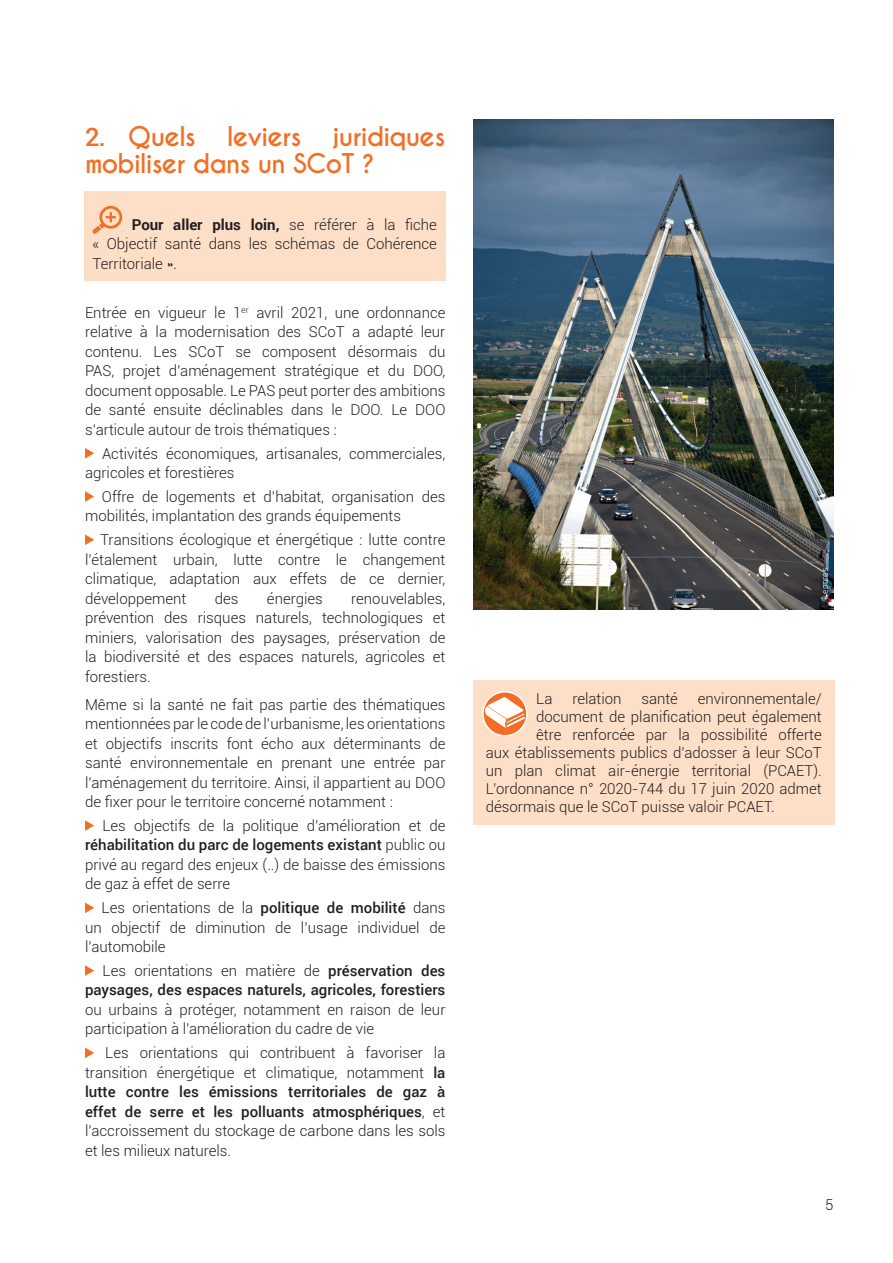
<style>
.page{position:relative;width:893px;height:1263px;background:#fff}
.page>*{position:absolute;margin:0;border:0;box-sizing:border-box;transform-origin:0 0}
.t1{font:700 25.5px/27px "Caviar Dreams";letter-spacing:-.03em;color:#f36e23}
.t2{font:300 15px/19.5px "Roboto";color:#231f20;text-align:justify}
.t3{font:500 15px/19.5px "Roboto";color:#231f20;text-align:right}
.t4{font:300 9px "Titillium";color:#fff}
.s1{font-family:"Roboto";font-weight:500}
.s2{font-weight:700}
.s3{font-weight:500}
.s4{font-weight:300}
</style>
<div class="page">
<svg style="left:85px;top:448px;width:9px;height:11px"></svg>
<svg style="left:85px;top:491px;width:9px;height:11px"></svg>
<svg style="left:85px;top:534px;width:9px;height:11px"></svg>
<svg style="left:85px;top:820px;width:9px;height:11px"></svg>
<svg style="left:85px;top:902px;width:9px;height:11px"></svg>
<svg style="left:85px;top:965px;width:9px;height:11px"></svg>
<svg style="left:85px;top:1047px;width:9px;height:11px"></svg>
<div style="left:473px;top:680px;width:361px;height:145px;background:#fddec7"></div>
<svg style="left:485px;top:692px;width:40px;height:42px"></svg>
<svg style="left:507px;top:714px;width:17px;height:9px"></svg>
<div style="left:482px;top:691px;width:46px;height:45px;border:2px solid #fff;border-radius:50%"></div>
<div style="left:84px;top:191px;width:361px;height:90px;background:#fddec7"></div>
<div style="left:99px;top:206px;width:23px;height:23px;border:3px solid #f36e21;border-radius:50%"></div>
<svg style="left:92px;top:212px;width:24px;height:22px"></svg>
<img style="left:473px;top:119px;width:360px;height:490px">
<h1 class="t1" style="left:85px;top:123px;width:362px"><span class="s1">2.</span> Quels leviers juridiques mobiliser dans un SCoT ?</h1>
<p class="t2" style="left:92px;top:214px;width:346px;text-indent:39px"><span class="s2">Pour aller plus loin,</span> se référer à la fiche « Objectif santé dans les schémas de Cohérence Territoriale ».</p>
<p class="t2" style="left:85px;top:302px;width:362px">Entrée en vigueur le 1<sup>er</sup> avril 2021, une ordonnance relative à la modernisation des SCoT a adapté leur contenu. Les SCoT se composent désormais du PAS, projet d’aménagement stratégique et du DOO, document opposable. Le PAS peut porter des ambitions de santé ensuite déclinables dans le DOO. Le DOO s’articule autour de trois thématiques :</p>
<p class="t2" style="left:85px;top:443px;width:362px;text-indent:17px">Activités économiques, artisanales, commerciales, agricoles et forestières</p>
<p class="t2" style="left:85px;top:486px;width:362px;text-indent:17px">Offre de logements et d’habitat, organisation des mobilités, implantation des grands équipements</p>
<p class="t2" style="left:85px;top:529px;width:362px;text-indent:15px">Transitions écologique et énergétique : lutte contre l’étalement urbain, lutte contre le changement climatique, adaptation aux effets de ce dernier, développement</p>
<p class="t2" style="left:85px;top:588px;width:362px;text-indent:266px">renouvelables, prévention des risques naturels, technologiques et miniers, valorisation des paysages, préservation de la biodiversité et des espaces naturels, agricoles et forestiers.</p>
<p class="t2" style="left:85px;top:694px;width:362px">Même si la santé ne fait pas partie des thématiques mentionnées par le code de l’urbanisme, les orientations et objectifs inscrits font écho aux déterminants de santé environnementale en prenant une entrée par l’aménagement du territoire. Ainsi, il appartient au DOO de fixer pour le territoire concerné notamment :</p>
<p class="t2" style="left:85px;top:815px;width:362px;text-indent:17px">Les objectifs de la politique d’amélioration et de <span class="s3">réhabilitation du parc de logements existant</span> public ou privé au regard des enjeux (..) de baisse des émissions de gaz à effet de serre</p>
<p class="t2" style="left:85px;top:897px;width:362px;text-indent:17px">Les orientations de la <span class="s3">politique de mobilité</span> dans un objectif de diminution de l’usage individuel de l’automobile</p>
<p class="t3" style="left:85px;top:960px;width:362px"><span class="s4">Les orientations en matière de</span> préservation des paysages, des espaces naturels, agricoles, forestiers</p>
<p class="t2" style="left:85px;top:999px;width:362px">ou urbains à protéger, notamment en raison de leur participation à l’amélioration du cadre de vie</p>
<p class="t2" style="left:85px;top:1042px;width:362px;text-indent:20px">Les orientations qui contribuent à favoriser la transition énergétique et climatique, notamment <span class="s3">la lutte contre les émissions territoriales de gaz à effet de serre et les polluants atmosphériques</span>, et l’accroissement du stockage de carbone dans les sols et les milieux naturels.</p>
<p class="t2" style="left:215px;top:588px;width:25px">des</p>
<p class="t2" style="left:267px;top:588px;width:57px">énergies</p>
<p class="t4" style="left:818px;top:601px;width:35px;rotate:-90deg">© epures</p>
<p class="t2" style="left:536px;top:689px;width:18px">La</p>
<p class="t2" style="left:572px;top:689px;width:51px">relation</p>
<p class="t2" style="left:641px;top:689px;width:38px">santé</p>
<p class="t2" style="left:698px;top:689px;width:125px">environnementale/</p>
<p class="t2" style="left:536px;top:707px;width:287px">document de planification peut également</p>
<p class="t2" style="left:536px;top:725px;width:287px">être renforcée par la possibilité offerte</p>
<p class="t2" style="left:486px;top:743px;width:337px">aux établissements publics d’adosser à leur SCoT</p>
<p class="t2" style="left:486px;top:761px;width:337px">un plan climat air-énergie territorial (PCAET).</p>
<p class="t2" style="left:486px;top:779px;width:337px">L’ordonnance n° 2020-744 du 17 juin 2020 admet</p>
<p class="t2" style="left:486px;top:797px;width:290px">désormais que le SCoT puisse valoir PCAET.</p>
<p class="t2" style="left:825px;top:1195px;width:10px">5</p>
</div>
